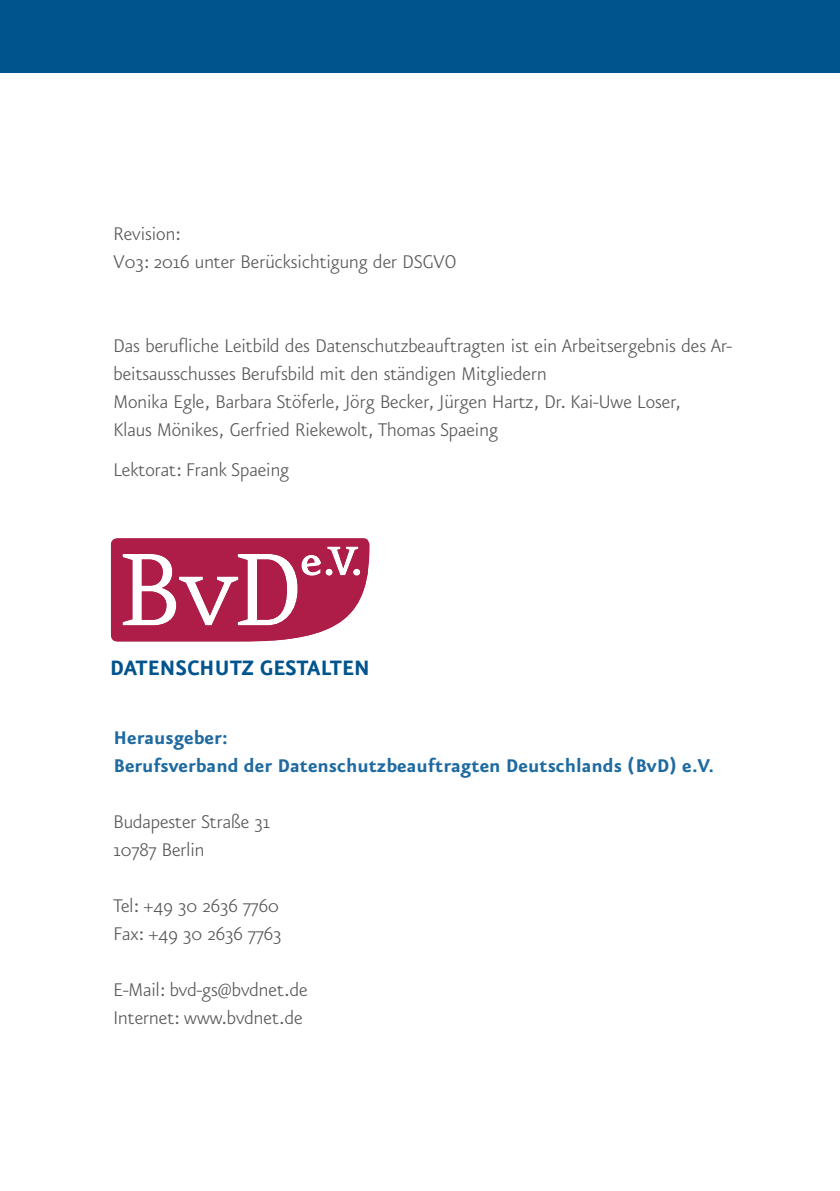
<style>
.page{position:relative;width:840px;height:1191px;background:#fff}
.page>*{position:absolute;margin:0;border:0;box-sizing:border-box;transform-origin:0 0}
.t1{font:700 25px "Eureka Sans";letter-spacing:-.005em;color:#00548e}
.t2{font:300 22px/28px "Eureka Sans";color:#57585a}
.t3{font:700 22px/28px "Eureka Sans";color:#1e6aa1}
</style>
<div class="page">
<div style="left:0;top:0;width:839px;height:72px;background:#00548e"></div>
<svg style="left:111px;top:538px;width:258px;height:103px"></svg>
<p class="t2" style="left:113px;top:221px;width:344px">Revision:<br>V03: 2016 unter Berücksichtigung der DSGVO</p>
<p class="t2" style="left:113px;top:333px;width:619px">Das berufliche Leitbild des Datenschutzbeauftragten ist ein Arbeitsergebnis des Ar&shy;beitsausschusses Berufsbild mit den ständigen Mitgliedern<br>Monika Egle, Barbara Stöferle, Jörg Becker, Jürgen Hartz, Dr. Kai-Uwe Loser,<br>Klaus Mönikes, Gerfried Riekewolt, Thomas Spaeing</p>
<p class="t2" style="left:113px;top:457px;width:177px">Lektorat: Frank Spaeing</p>
<p class="t1" style="left:110px;top:654px;width:261px">DATENSCHUTZ GESTALTEN</p>
<p class="t3" style="left:113px;top:724px;width:601px">Herausgeber:<br>Berufsverband der Datenschutzbeauftragten Deutschlands (BvD) e.V.</p>
<p class="t2" style="left:113px;top:809px;width:158px">Budapester Straße 31<br>10787 Berlin</p>
<p class="t2" style="left:113px;top:893px;width:169px">Tel: +49 30 2636 7760<br>Fax: +49 30 2636 7763</p>
<p class="t2" style="left:113px;top:977px;width:196px">E-Mail: bvd-gs@bvdnet.de<br>Internet: www.bvdnet.de</p>
</div>
